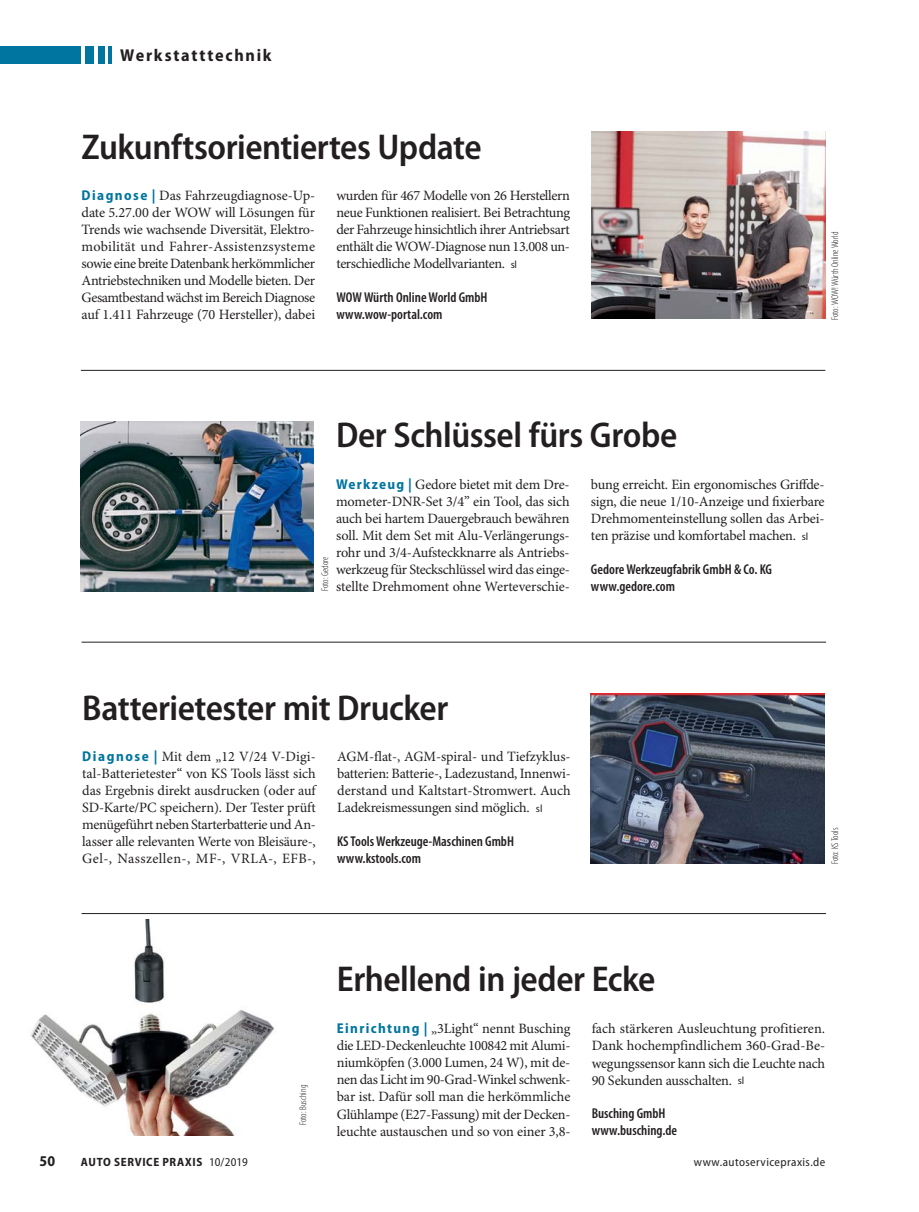
<style>
.page{position:relative;width:919px;height:1212px;background:#fff}
.page>*{position:absolute;margin:0;border:0;box-sizing:border-box;transform-origin:0 0}
.t1{font:600 semi-condensed 36px "Myriad Pro";letter-spacing:-.015em;color:#231f20}
.t2{font:700 semi-condensed 17.25px "Myriad Pro";letter-spacing:.1em;color:#231f20}
.t3{font:700 semi-condensed 15px "Myriad Pro";color:#231f20}
.t4{font:14.25px/17px "Minion Pro";letter-spacing:-.015em;color:#231f20;text-align:justify}
.t5{font:600 condensed 14.25px/17px "Myriad Pro";color:#231f20}
.t6{font:700 semi-condensed 12px "Myriad Pro";letter-spacing:.055em;color:#231f20}
.t7{font:semi-condensed 12px "Myriad Pro";letter-spacing:.035em;color:#231f20}
.t8{font:300 condensed 9.75px "Myriad Pro";color:#231f20}
.s1{font-family:"Myriad Pro";font-weight:700;font-stretch:semi-condensed;color:#00759f}
.s2{font-family:"Myriad Pro";font-size:10.5px}
.s3{font-weight:400}
</style>
<div class="page">
<hr style="left:108px;top:47px;width:4px;height:17px;background:#00759f">
<div style="left:85px;top:47px;width:9px;height:17px;background:#00759f"></div>
<div style="left:98px;top:47px;width:6px;height:17px;background:#00759f"></div>
<div style="left:0;top:47px;width:81px;height:17px;background:#00759f"></div>
<img style="left:591px;top:132px;width:234px;height:187px">
<img style="left:591px;top:693px;width:233px;height:170px">
<hr style="left:81px;top:370px;width:744px;height:1px;background:#231f20">
<hr style="left:81px;top:642px;width:745px;height:1px;background:#231f20">
<hr style="left:81px;top:913px;width:745px;height:1px;background:#231f20">
<img style="left:30px;top:920px;width:244px;height:215px">
<img style="left:81px;top:421px;width:233px;height:170px">
<p class="t2" style="left:120px;top:45px;width:153px">Werkstatttechnik</p>
<h1 class="t1" style="left:81px;top:133px;width:401px">Zukunftsorientiertes Update</h1>
<p class="t4" style="left:81px;top:188px;width:235px"><span class="s1">Diagnose |</span> Das Fahrzeugdiagnose-Up&shy;date 5.27.00 der WOW will Lösungen für Trends wie wachsende Diversität, Elektro&shy;mobilität und Fahrer-Assistenzsysteme sowie eine breite Datenbank herkömmlicher Antriebstechniken und Modelle bieten. Der Gesamtbestand wächst im Bereich Diagnose auf 1.411 Fahrzeuge (70 Hersteller), dabei</p>
<p class="t4" style="left:336px;top:188px;width:235px">wurden für 467 Modelle von 26 Herstellern neue Funktionen realisiert. Bei Betrachtung der Fahrzeuge hinsichtlich ihrer Antriebsart enthält die WOW-Diagnose nun 13.008 un&shy;terschiedliche Modellvarianten. <span class="s2">sl</span></p>
<p class="t5" style="left:336px;top:290px;width:153px">WOW Würth Online World GmbH www.wow-portal.com</p>
<p class="t8" style="left:831px;top:320px;width:90px;rotate:-90deg">Foto: WOW! Würth Online World</p>
<p class="t8" style="left:321px;top:591px;width:36px;rotate:-90deg">Foto: Gedore</p>
<h1 class="t1" style="left:336px;top:421px;width:343px">Der Schlüssel fürs Grobe</h1>
<p class="t4" style="left:336px;top:477px;width:235px"><span class="s1">Werkzeug |</span> Gedore bietet mit dem Dre&shy;mometer-DNR-Set 3/4” ein Tool, das sich auch bei hartem Dauergebrauch bewähren soll. Mit dem Set mit Alu-Verlängerungs&shy;rohr und 3/4-Aufsteckknarre als Antriebs&shy;werkzeug für Steckschlüssel wird das einge&shy;stellte Drehmoment ohne Werteverschie-</p>
<p class="t4" style="left:591px;top:477px;width:235px">bung erreicht. Ein ergonomisches Griffde&shy;sign, die neue 1/10-Anzeige und fixierbare Drehmomenteinstellung sollen das Arbei&shy;ten präzise und komfortabel machen. <span class="s2">sl</span></p>
<p class="t5" style="left:591px;top:562px;width:183px">Gedore Werkzeugfabrik GmbH &amp; Co. KG</p>
<p class="t5" style="left:591px;top:579px;width:85px">www.gedore.com</p>
<h1 class="t1" style="left:82px;top:694px;width:367px">Batterietester mit Drucker</h1>
<p class="t4" style="left:82px;top:749px;width:235px"><span class="s1">Diagnose |</span> Mit dem „12 V/24 V-Digi&shy;tal-Batterietester“ von KS Tools lässt sich das Ergebnis direkt ausdrucken (oder auf SD-Karte/PC speichern). Der Tester prüft menügeführt neben Starterbatterie und An&shy;lasser alle relevanten Werte von Bleisäure-, Gel-, Nasszellen-, MF-, VRLA-, EFB-,</p>
<p class="t4" style="left:337px;top:749px;width:235px">AGM-flat-, AGM-spiral- und Tiefzyklus&shy;batterien: Batterie-, Ladezustand, Innenwi&shy;derstand und Kaltstart-Stromwert. Auch Ladekreismessungen sind möglich. <span class="s2">sl</span></p>
<p class="t5" style="left:337px;top:834px;width:178px">KS Tools Werkzeuge-Maschinen GmbH www.kstools.com</p>
<p class="t8" style="left:831px;top:864px;width:38px;rotate:-90deg">Foto: KS Tools</p>
<p class="t8" style="left:299px;top:1125px;width:42px;rotate:-90deg">Foto: Busching</p>
<h1 class="t1" style="left:337px;top:965px;width:320px">Erhellend in jeder Ecke</h1>
<p class="t4" style="left:337px;top:1021px;width:235px"><span class="s1">Einrichtung |</span> „3Light“ nennt Busching die LED-Deckenleuchte 100842 mit Alumi&shy;niumköpfen (3.000 Lumen, 24 W), mit de&shy;nen das Licht im 90-Grad-Winkel schwenk&shy;bar ist. Dafür soll man die herkömmliche Glühlampe (E27-Fassung) mit der Decken&shy;leuchte austauschen und so von einer 3,8-</p>
<p class="t4" style="left:591px;top:1022px;width:235px">fach stärkeren Ausleuchtung profitieren.<br>Dank hochempfindlichem 360-Grad-Be&shy;wegungssensor kann sich die Leuchte nach 90 Sekunden ausschalten. <span class="s2">sl</span></p>
<p class="t5" style="left:591px;top:1107px;width:87px">Busching GmbH www.busching.de</p>
<p class="t3" style="left:39px;top:1152px;width:17px">50</p>
<p class="t6" style="left:81px;top:1154px;width:168px">AUTO SERVICE PRAXIS <span class="s3">10/2019</span></p>
<p class="t7" style="left:693px;top:1154px;width:133px">www.autoservicepraxis.de</p>
</div>
